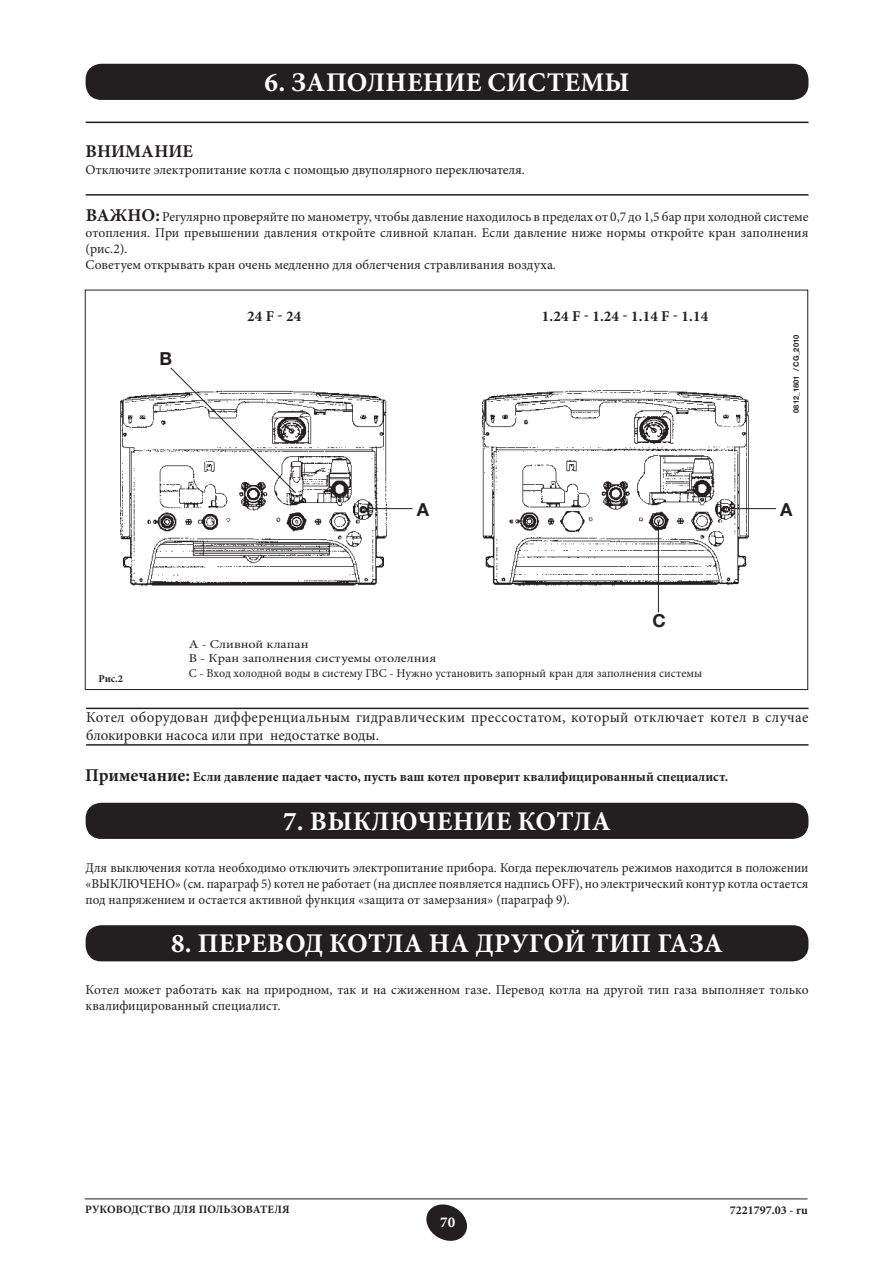
<style>
.page{position:relative;width:893px;height:1263px;background:#fff}
.page>*{position:absolute;margin:0;border:0;box-sizing:border-box;transform-origin:0 0}
.t1{font:700 27px "Minion Pro";letter-spacing:.01em;color:#fff}
.t2{font:700 18px "Minion Pro";color:#231f20}
.t3{font:700 18px "Helvetica Neue LT Std";color:#231f20}
.t4{font:15px/18px "Minion Pro";letter-spacing:.02em;color:#231f20}
.t5{font:700 15px "Minion Pro";letter-spacing:.01em;color:#231f20}
.t6{font:700 15px "Minion Pro";color:#fff}
.t7{font:13.5px/15.8px "Minion Pro";color:#231f20}
.t8{font:700 13.5px "Minion Pro";color:#231f20}
.t9{font:12px/14.4px "Minion Pro";color:#231f20;scale:1.17 1}
.t10{font:700 12px "Minion Pro";color:#231f20}
.t11{font:700 11.25px "Minion Pro";letter-spacing:.01em;color:#231f20}
.t12{font:700 10.5px "Minion Pro";color:#231f20}
.t13{font:700 7.5px "Helvetica Neue LT Std";color:#231f20}
.s1{font-weight:700;font-size:18px}
.s2{font-size:18px}
</style>
<div class="page">
<svg style="left:426px;top:1204px;width:41px;height:37px"></svg>
<hr style="left:85px;top:1198px;width:723px;height:1px;background:#231f20">
<div style="left:86px;top:803px;width:722px;height:35px;background:#231f20;border-radius:15px"></div>
<div style="left:86px;top:803px;width:722px;height:36px;border:2px solid #231f20;border-radius:15px"></div>
<div style="left:86px;top:926px;width:722px;height:35px;background:#231f20;border-radius:15px"></div>
<div style="left:86px;top:925px;width:722px;height:36px;border:2px solid #231f20;border-radius:15px"></div>
<hr style="left:86px;top:122px;width:722px;height:1px;background:#231f20">
<hr style="left:86px;top:194px;width:722px;height:2px;background:#231f20">
<div style="left:86px;top:64px;width:722px;height:35px;background:#231f20;border-radius:15px"></div>
<div style="left:86px;top:64px;width:722px;height:36px;border:2px solid #231f20;border-radius:15px"></div>
<hr style="left:86px;top:708px;width:722px;height:1px;background:#231f20">
<hr style="left:86px;top:744px;width:722px;height:2px;background:#231f20">
<img style="left:120px;top:390px;width:634px;height:197px">
<svg style="left:170px;top:367px;width:126px;height:126px"></svg>
<hr style="left:365px;top:508px;width:47px;height:1px;background:#231f20">
<hr style="left:728px;top:508px;width:48px;height:1px;background:#231f20">
<hr style="left:658px;top:522px;width:1px;height:90px;background:#231f20">
<h1 class="t1" style="left:265px;top:63px;width:366px">6. ЗАПОЛНЕНИЕ СИСТЕМЫ</h1>
<h2 class="t2" style="left:86px;top:139px;width:109px">ВНИМАНИЕ</h2>
<p class="t7" style="left:86px;top:161px;width:441px">Отключите электропитание котла с помощью двуполярного переключателя.</p>
<p class="t7" style="left:86px;top:209px;width:724px"><span class="s1">ВАЖНО:</span> Регулярно проверяйте по манометру, чтобы давление находилось в пределах от 0,7 до 1,5 бар при холодной системе отопления. При превышении давления откройте сливной клапан. Если давление ниже нормы откройте кран заполнения (рис.2).<br>Советуем открывать кран очень медленно для облегчения стравливания воздуха.</p>
<h2 class="t3" style="left:159px;top:348px;width:14px">B</h2>
<p class="t5" style="left:247px;top:305px;width:55px">24 F - 24</p>
<p class="t5" style="left:542px;top:305px;width:168px">1.24 F - 1.24 - 1.14 F - 1.14</p>
<p class="t13" style="left:791px;top:413px;width:79px;rotate:-90deg">0812_1801 / CG_2010</p>
<h2 class="t3" style="left:417px;top:498px;width:14px">A</h2>
<h2 class="t3" style="left:780px;top:498px;width:14px">A</h2>
<p class="t12" style="left:98px;top:671px;width:26px">Рис.2</p>
<h2 class="t3" style="left:652px;top:610px;width:15px">C</h2>
<p class="t9" style="left:189px;top:637px;width:440px">A - Сливной клапан<br>B - Кран заполнения систуемы отолелния<br>C - Вход холодной воды в систему ГВС - Нужно установить запорный кран для заполнения системы</p>
<p class="t4" style="left:86px;top:708px;width:724px">Котел оборудован дифференциальным гидравлическим прессостатом, который отключает котел в случае блокировки насоса или при недостатке воды.</p>
<p class="t8" style="left:85px;top:768px;width:645px"><span class="s2">Примечание:</span> Если давление падает часто, пусть ваш котел проверит квалифицированный специалист.</p>
<h1 class="t1" style="left:283px;top:802px;width:329px">7. ВЫКЛЮЧЕНИЕ КОТЛА</h1>
<p class="t7" style="left:86px;top:859px;width:724px;line-height:16.2px;text-align:justify">Для выключения котла необходимо отключить электропитание прибора. Когда переключатель режимов находится в положении «ВЫКЛЮЧЕНО» (см. параграф 5) котел не работает (на дисплее появляется надпись OFF), но электрический контур котла остается под напряжением и остается активной функция «защита от замерзания» (параграф 9).</p>
<h1 class="t1" style="left:171px;top:924px;width:553px">8. ПЕРЕВОД КОТЛА НА ДРУГОЙ ТИП ГАЗА</h1>
<p class="t7" style="left:86px;top:982px;width:724px">Котел может работать как на природном, так и на сжиженном газе. Перевод котла на другой тип газа выполняет только квалифицированный специалист.</p>
<p class="t11" style="left:85px;top:1201px;width:206px">РУКОВОДСТВО ДЛЯ ПОЛЬЗОВАТЕЛЯ</p>
<p class="t10" style="left:730px;top:1201px;width:80px">7221797.03 - ru</p>
<p class="t6" style="left:440px;top:1211px;width:16px">70</p>
</div>
